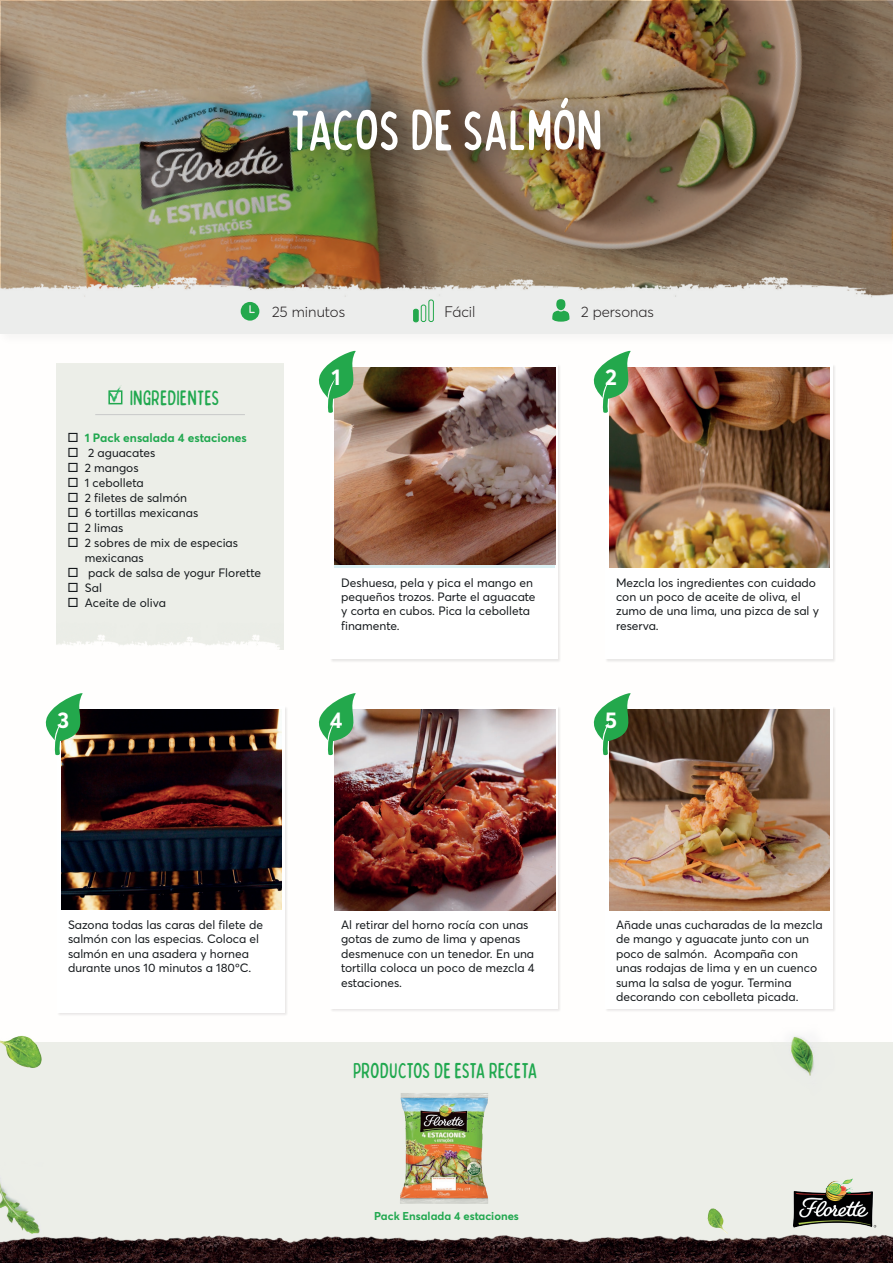
<style>
.page{position:relative;width:893px;height:1263px;background:#fff}
.page>*{position:absolute;margin:0;border:0;box-sizing:border-box;transform-origin:0 0}
.t1{font:condensed 57px "Bobby Jones Soft";color:#fff}
.t2{font:700 22.5px "Averta";color:#fff}
.t3{font:condensed 21.75px "Bobby Jones Soft";letter-spacing:-.015em;color:#21a84f}
.t4{font:condensed 21px "Bobby Jones Soft";color:#21a84f}
.t5{font:300 15px "Averta";color:#231f20}
.t6{font:12px/14.4px "Averta";color:#15191c}
.t7{font:700 12px "Averta";color:#21a84f}
.t8{font:700 11.25px "Averta";color:#21a84f}
.s1{font-weight:400;font-size:16.5px;color:#15191c}
.s2{font-size:16.5px}
</style>
<div class="page">
<img style="left:0;top:363px;width:893px;height:870px">
<img style="left:0;top:1233px;width:893px;height:30px">
<img style="left:780px;top:1176px;width:105px;height:58px">
<img style="left:398px;top:1083px;width:95px;height:123px">
<div style="left:57px;top:706px;width:231px;height:311px;background:#f2f0f0"></div>
<div style="left:58px;top:707px;width:227px;height:306px;background:#fff"></div>
<div style="left:330px;top:706px;width:231px;height:306px;background:#f2f0f0"></div>
<div style="left:331px;top:707px;width:227px;height:302px;background:#fff"></div>
<div style="left:330px;top:364px;width:231px;height:298px;background:#edeceb"></div>
<div style="left:331px;top:364px;width:227px;height:295px;background:#fff"></div>
<div style="left:605px;top:706px;width:231px;height:306px;background:#f2f0f0"></div>
<div style="left:606px;top:707px;width:227px;height:302px;background:#fff"></div>
<div style="left:605px;top:364px;width:231px;height:298px;background:#edeceb"></div>
<div style="left:606px;top:364px;width:227px;height:295px;background:#fff"></div>
<img style="left:61px;top:710px;width:221px;height:200px">
<img style="left:334px;top:710px;width:221px;height:200px">
<img style="left:334px;top:367px;width:221px;height:198px">
<img style="left:609px;top:710px;width:221px;height:200px">
<img style="left:609px;top:367px;width:221px;height:201px">
<svg style="left:42px;top:691px;width:42px;height:65px"></svg>
<svg style="left:315px;top:691px;width:42px;height:65px"></svg>
<svg style="left:315px;top:350px;width:42px;height:63px"></svg>
<svg style="left:590px;top:691px;width:42px;height:65px"></svg>
<svg style="left:590px;top:350px;width:42px;height:63px"></svg>
<div style="left:56px;top:364px;width:227px;height:286px;background:#eceee8"></div>
<hr style="left:95px;top:414px;width:150px;height:1px;background:#c8c9c9">
<div style="left:108px;top:390px;width:14px;height:14px;border:2px solid #21a84f"></div>
<svg style="left:109px;top:384px;width:13px;height:19px"></svg>
<img style="left:1px;top:1px;width:891px;height:262px">
<div style="left:265px;top:73px;width:370px;height:114px;background:#231f20;opacity:.9"></div>
<div style="left:0;top:263px;width:893px;height:84px;background:#231f20;opacity:.05"></div>
<img style="left:1px;top:265px;width:892px;height:68px">
<svg style="left:413px;top:299px;width:21px;height:23px"></svg>
<svg style="left:241px;top:302px;width:18px;height:19px"></svg>
<div style="left:556px;top:299px;width:9px;height:11px;background:#23a84c;border-radius:50%"></div>
<svg style="left:552px;top:311px;width:17px;height:11px"></svg>
<h1 class="t1" style="left:290px;top:85px;width:314px">TACOS DE SALMÓN</h1>
<p class="t5" style="left:272px;top:301px;width:74px">25 minutos</p>
<p class="t5" style="left:444px;top:301px;width:33px">Fácil</p>
<p class="t5" style="left:581px;top:301px;width:74px">2 personas</p>
<h2 class="t2" style="left:332px;top:361px;width:11px">1</h2>
<h2 class="t2" style="left:605px;top:361px;width:13px">2</h2>
<h3 class="t4" style="left:130px;top:381px;width:92px">INGREDIENTES</h3>
<p class="t7" style="left:68px;top:429px;width:181px"><span class="s1">□</span> 1 Pack ensalada 4 estaciones</p>
<p class="t6" style="left:68px;top:445px;width:89px"><span class="s2">□</span> 2 aguacates</p>
<p class="t6" style="left:68px;top:460px;width:72px"><span class="s2">□</span> 2 mangos</p>
<p class="t6" style="left:68px;top:475px;width:77px"><span class="s2">□</span> 1 cebolleta</p>
<p class="t6" style="left:68px;top:490px;width:121px"><span class="s2">□</span> 2 filetes de salmón</p>
<p class="t6" style="left:68px;top:505px;width:132px"><span class="s2">□</span> 6 tortillas mexicanas</p>
<p class="t6" style="left:68px;top:520px;width:57px"><span class="s2">□</span> 2 limas</p>
<p class="t6" style="left:85px;top:534px;width:155px;line-height:15px;text-indent:-17px"><span class="s2">□</span> 2 sobres de mix de especias mexicanas</p>
<p class="t6" style="left:68px;top:565px;width:195px"><span class="s2">□</span> pack de salsa de yogur Florette</p>
<p class="t6" style="left:68px;top:580px;width:36px"><span class="s2">□</span> Sal</p>
<p class="t6" style="left:68px;top:595px;width:100px"><span class="s2">□</span> Aceite de oliva</p>
<p class="t6" style="left:341px;top:575px;width:196px">Deshuesa, pela y pica el mango en pequeños trozos. Parte el aguacate y corta en cubos. Pica la cebolleta finamente.</p>
<p class="t6" style="left:616px;top:575px;width:205px">Mezcla los ingredientes con cuidado con un poco de aceite de oliva, el zumo de una lima, una pizca de sal y reserva.</p>
<h2 class="t2" style="left:57px;top:704px;width:14px">3</h2>
<h2 class="t2" style="left:330px;top:704px;width:14px">4</h2>
<h2 class="t2" style="left:605px;top:704px;width:14px">5</h2>
<p class="t6" style="left:68px;top:917px;width:197px">Sazona todas las caras del filete de salmón con las especias. Coloca el salmón en una asadera y hornea durante unos 10 minutos a 180ºC.</p>
<p class="t6" style="left:341px;top:917px;width:195px">Al retirar del horno rocía con unas gotas de zumo de lima y apenas desmenuce con un tenedor. En una tortilla coloca un poco de mezcla 4 estaciones.</p>
<h3 class="t3" style="left:353px;top:1053px;width:186px">PRODUCTOS DE ESTA RECETA</h3>
<p class="t8" style="left:374px;top:1208px;width:146px">Pack Ensalada 4 estaciones</p>
<p class="t6" style="left:616px;top:917px;width:208px">Añade unas cucharadas de la mezcla de mango y aguacate junto con un poco de salmón. Acompaña con unas rodajas de lima y en un cuenco suma la salsa de yogur. Termina decorando con cebolleta picada.</p>
</div>
